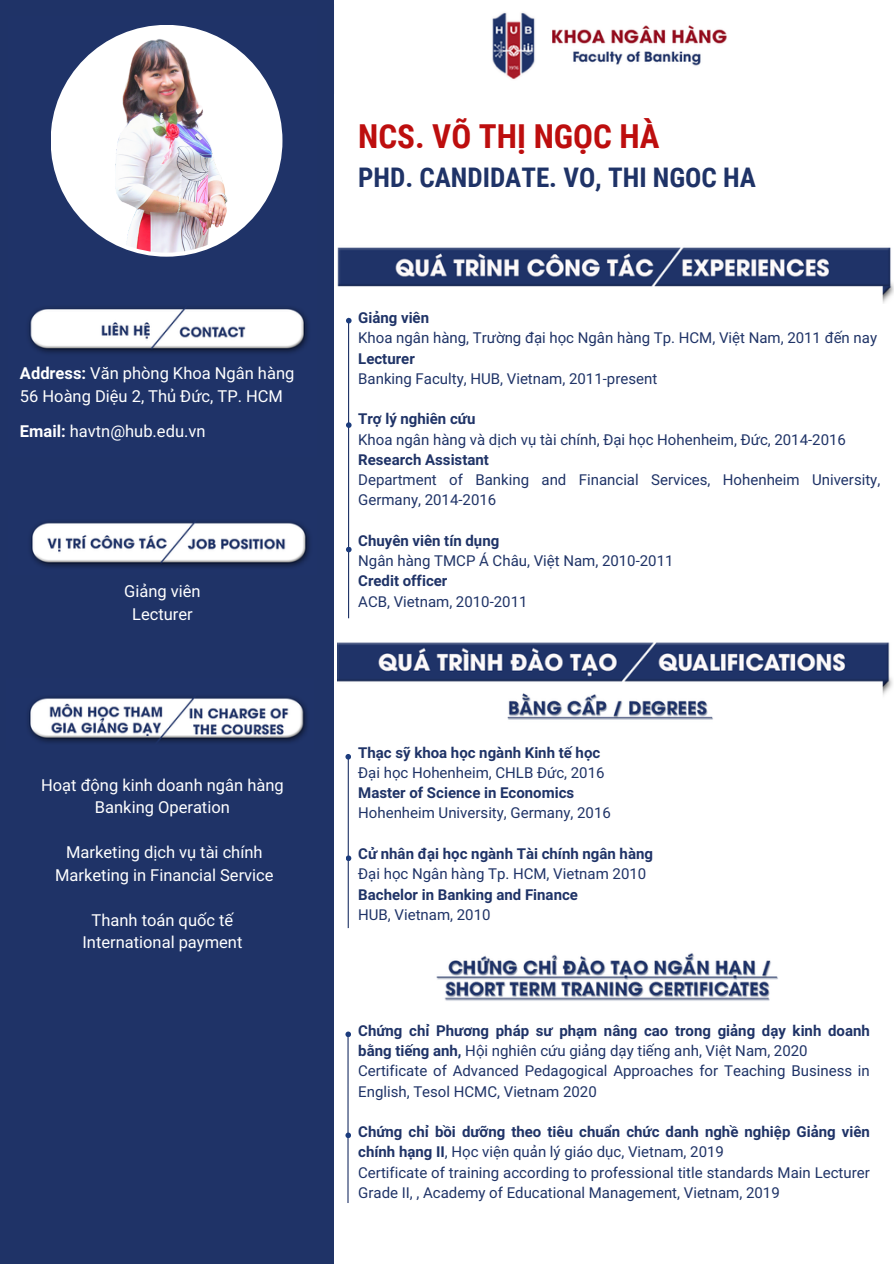
<style>
.page{position:relative;width:894px;height:1264px;background:#fff}
.page>*{position:absolute;margin:0;border:0;box-sizing:border-box;transform-origin:0 0}
.t1{font:700 33px "Roboto Condensed";color:#bd0e0e}
.t2{font:700 27px "Roboto Condensed";color:#1f3367}
.t3{font:16.5px/22.5px "Araboto";color:#fff}
.t4{font:15px/20.2px "Araboto";color:#1f3367}
.t5{font:700 15px/20.2px "Araboto";color:#1f3367}
.s1{font-weight:700}
.s2{font-weight:400}
</style>
<div class="page">
<img style="left:333px;top:4px;width:394px;height:89px">
<div style="left:0;top:0;width:333px;height:1263px;background:#1f3367"></div>
<img style="left:29px;top:25px;width:279px;height:328px">
<div style="left:51px;top:25px;width:231px;height:232px;background:#fff;border-radius:50%"></div>
<img style="left:55px;top:29px;width:223px;height:224px;border-radius:50%">
<img style="left:337px;top:558px;width:556px;height:162px">
<img style="left:337px;top:247px;width:556px;height:57px">
<hr style="left:348px;top:318px;width:1px;height:300px;background:#1f3367">
<svg style="left:346px;top:546px;width:5px;height:6px"></svg>
<svg style="left:346px;top:422px;width:5px;height:6px"></svg>
<svg style="left:346px;top:318px;width:5px;height:5px"></svg>
<img style="left:436px;top:953px;width:342px;height:48px">
<hr style="left:347px;top:754px;width:2px;height:174px;background:#1f3367">
<svg style="left:346px;top:855px;width:5px;height:6px"></svg>
<svg style="left:345px;top:754px;width:6px;height:5px"></svg>
<hr style="left:347px;top:1035px;width:1px;height:167px;background:#1f3367">
<svg style="left:345px;top:1132px;width:6px;height:6px"></svg>
<svg style="left:345px;top:1031px;width:6px;height:6px"></svg>
<img style="left:31px;top:521px;width:279px;height:46px">
<img style="left:29px;top:697px;width:278px;height:46px">
<p class="t3" style="left:20px;top:363px;width:276px"><span class="s1">Address:</span> Văn phòng Khoa Ngân hàng<br>56 Hoàng Diệu 2, Thủ Đức, TP. HCM</p>
<p class="t3" style="left:20px;top:420px;width:187px"><span class="s1">Email:</span> havtn@hub.edu.vn</p>
<h2 class="t3" style="left:124px;top:580px;width:78px">Giảng viên</h2>
<p class="t3" style="left:132px;top:603px;width:62px">Lecturer</p>
<p class="t3" style="left:41px;top:774px;width:244px">Hoạt động kinh doanh ngân hàng</p>
<p class="t3" style="left:95px;top:796px;width:136px">Banking Operation</p>
<p class="t3" style="left:66px;top:841px;width:198px">Marketing dịch vụ tài chính</p>
<p class="t3" style="left:55px;top:864px;width:220px">Marketing in Financial Service</p>
<p class="t3" style="left:92px;top:909px;width:143px">Thanh toán quốc tế</p>
<p class="t3" style="left:82px;top:931px;width:161px">International payment</p>
<p class="t1" style="left:358px;top:118px;width:303px">NCS. VÕ THỊ NGỌC HÀ</p>
<h1 class="t2" style="left:358px;top:162px;width:399px">PHD. CANDIDATE. VO, THI NGOC HA</h1>
<p class="t5" style="left:358px;top:308px;width:72px">Giảng viên</p>
<p class="t4" style="left:358px;top:328px;width:520px">Khoa ngân hàng, Trường đại học Ngân hàng Tp. HCM, Việt Nam, 2011 đến nay</p>
<p class="t5" style="left:358px;top:349px;width:58px">Lecturer</p>
<p class="t4" style="left:358px;top:369px;width:300px">Banking Faculty, HUB, Vietnam, 2011-present</p>
<p class="t5" style="left:358px;top:409px;width:119px">Trợ lý nghiên cứu</p>
<p class="t4" style="left:358px;top:430px;width:489px">Khoa ngân hàng và dịch vụ tài chính, Đại học Hohenheim, Đức, 2014-2016</p>
<p class="t5" style="left:358px;top:450px;width:132px">Research Assistant</p>
<p class="t4" style="left:358px;top:470px;width:523px">Department of Banking and Financial Services, Hohenheim University,<br>Germany, 2014-2016</p>
<p class="t5" style="left:358px;top:531px;width:143px">Chuyên viên tín dụng</p>
<p class="t4" style="left:358px;top:551px;width:317px">Ngân hàng TMCP Á Châu, Việt Nam, 2010-2011</p>
<p class="t5" style="left:358px;top:571px;width:91px">Credit officer</p>
<p class="t4" style="left:358px;top:592px;width:171px">ACB, Vietnam, 2010-2011</p>
<p class="t5" style="left:358px;top:742px;width:243px">Thạc sỹ khoa học ngành Kinh tế học</p>
<p class="t4" style="left:358px;top:763px;width:248px">Đại học Hohenheim, CHLB Đức, 2016</p>
<p class="t5" style="left:358px;top:783px;width:217px">Master of Science in Economics</p>
<p class="t4" style="left:358px;top:803px;width:254px">Hohenheim University, Germany, 2016</p>
<p class="t5" style="left:358px;top:844px;width:296px">Cử nhân đại học ngành Tài chính ngân hàng</p>
<p class="t4" style="left:358px;top:864px;width:289px">Đại học Ngân hàng Tp. HCM, Vietnam 2010</p>
<p class="t5" style="left:358px;top:884px;width:221px">Bachelor in Banking and Finance</p>
<p class="t4" style="left:358px;top:904px;width:134px">HUB, Vietnam, 2010</p>
<p class="t5" style="left:358px;top:1020px;width:513px">Chứng chỉ Phương pháp sư phạm nâng cao trong giảng dạy kinh doanh bằng tiếng anh, <span class="s2">Hội nghiên cứu giảng dạy tiếng anh, Việt Nam, 2020</span></p>
<p class="t4" style="left:358px;top:1061px;width:513px">Certificate of Advanced Pedagogical Approaches for Teaching Business in<br>English, Tesol HCMC, Vietnam 2020</p>
<p class="t5" style="left:358px;top:1122px;width:513px">Chứng chỉ bồi dưỡng theo tiêu chuẩn chức danh nghề nghiệp Giảng viên chính hạng II<span class="s2">, Học viện quản lý giáo dục, Vietnam, 2019</span></p>
<p class="t4" style="left:358px;top:1162px;width:513px">Certificate of training according to professional title standards Main Lecturer<br>Grade II, , Academy of Educational Management, Vietnam, 2019</p>
</div>
